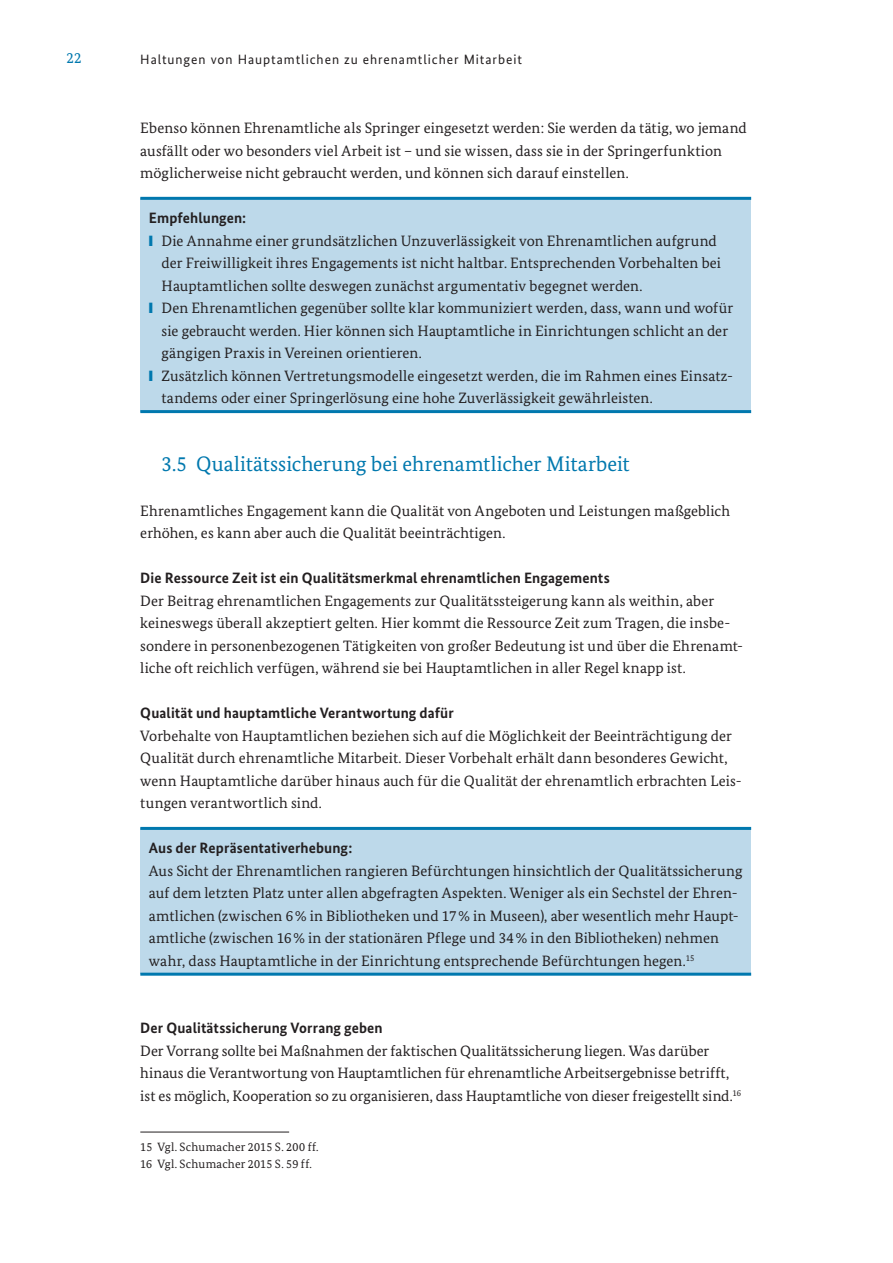
<style>
.page{position:relative;width:893px;height:1263px;background:#fff}
.page>*{position:absolute;margin:0;border:0;box-sizing:border-box;transform-origin:0 0}
.t1{font:21px "Bundes Serif";color:#0078ae}
.t2{font:15px/22.5px "Bundes Serif";letter-spacing:.005em;color:#231f20}
.t3{font:700 15px "Bundes Sans";letter-spacing:.005em;color:#231f20}
.t4{font:15px "Bundes Serif";color:#0078ae}
.t5{font:13.5px "Bundes Sans";letter-spacing:.07em;color:#231f20}
.t6{font:12px/17px "Bundes Serif";letter-spacing:.02em;color:#231f20}
.s1{color:#0078ae}
</style>
<div class="page">
<div style="left:140px;top:198px;width:611px;height:214px;background:#bdd9ea"></div>
<hr style="left:140px;top:197px;width:611px;height:3px;background:#0078ae">
<hr style="left:140px;top:410px;width:611px;height:3px;background:#0078ae">
<div style="left:140px;top:828px;width:611px;height:146px;background:#bdd9ea"></div>
<hr style="left:140px;top:827px;width:611px;height:3px;background:#0078ae">
<hr style="left:140px;top:973px;width:611px;height:3px;background:#0078ae">
<hr style="left:140px;top:1132px;width:149px;height:1px;background:#231f20">
<p class="t4" style="left:67px;top:49px;width:16px">22</p>
<p class="t5" style="left:140px;top:51px;width:383px">Haltungen von Hauptamtlichen zu ehrenamtlicher Mitarbeit</p>
<p class="t2" style="left:140px;top:117px;width:608px">Ebenso können Ehrenamtliche als Springer eingesetzt werden: Sie werden da tätig, wo jemand ausfällt oder wo besonders viel Arbeit ist – und sie wissen, dass sie in der Springerfunktion möglicherweise nicht gebraucht werden, und können sich darauf einstellen.</p>
<p class="t3" style="left:149px;top:209px;width:99px">Empfehlungen:</p>
<p class="t2" style="left:149px;top:229px;width:569px"><span class="s1">❙</span> Die Annahme einer grundsätzlichen Unzuverlässigkeit von Ehrenamtlichen aufgrund</p>
<p class="t2" style="left:162px;top:252px;width:561px">der Freiwilligkeit ihres Engagements ist nicht haltbar. Entsprechenden Vorbehalten bei</p>
<p class="t2" style="left:162px;top:274px;width:482px">Hauptamtlichen sollte deswegen zunächst argumentativ begegnet werden.</p>
<p class="t2" style="left:149px;top:297px;width:586px"><span class="s1">❙</span> Den Ehrenamtlichen gegenüber sollte klar kommuniziert werden, dass, wann und wofür</p>
<p class="t2" style="left:162px;top:319px;width:568px">sie gebraucht werden. Hier können sich Hauptamtliche in Einrichtungen schlicht an der</p>
<p class="t2" style="left:162px;top:342px;width:262px">gängigen Praxis in Vereinen orientieren.</p>
<p class="t2" style="left:149px;top:364px;width:586px"><span class="s1">❙</span> Zusätzlich können Vertretungsmodelle eingesetzt werden, die im Rahmen eines Einsatz-</p>
<p class="t2" style="left:162px;top:387px;width:493px">tandems oder einer Springerlösung eine hohe Zuverlässigkeit gewährleisten.</p>
<h1 class="t1" style="left:162px;top:451px;width:470px">3.5 Qualitätssicherung bei ehrenamtlicher Mitarbeit</h1>
<p class="t2" style="left:140px;top:499px;width:591px">Ehrenamtliches Engagement kann die Qualität von Angeboten und Leistungen maßgeblich erhöhen, es kann aber auch die Qualität beeinträchtigen.</p>
<p class="t3" style="left:140px;top:569px;width:471px">Die Ressource Zeit ist ein Qualitätsmerkmal ehrenamtlichen Engagements</p>
<p class="t2" style="left:140px;top:589px;width:604px">Der Beitrag ehrenamtlichen Engagements zur Qualitätssteigerung kann als weithin, aber keineswegs überall akzeptiert gelten. Hier kommt die Ressource Zeit zum Tragen, die insbe&shy;sondere in personenbezogenen Tätigkeiten von großer Bedeutung ist und über die Ehrenamt&shy;liche oft reichlich verfügen, während sie bei Hauptamtlichen in aller Regel knapp ist.</p>
<p class="t3" style="left:140px;top:704px;width:315px">Qualität und hauptamtliche Verantwortung dafür</p>
<p class="t2" style="left:140px;top:724px;width:603px">Vorbehalte von Hauptamtlichen beziehen sich auf die Möglichkeit der Beeinträchtigung der Qualität durch ehrenamtliche Mitarbeit. Dieser Vorbehalt erhält dann besonderes Gewicht, wenn Hauptamtliche darüber hinaus auch für die Qualität der ehrenamtlich erbrachten Leis&shy;tungen verantwortlich sind.</p>
<p class="t3" style="left:149px;top:839px;width:205px">Aus der Repräsentativerhebung:</p>
<p class="t2" style="left:149px;top:859px;width:595px">Aus Sicht der Ehrenamtlichen rangieren Befürchtungen hinsichtlich der Qualitätssicherung auf dem letzten Platz unter allen abgefragten Aspekten. Weniger als ein Sechstel der Ehren&shy;amtlichen (zwischen 6% in Bibliotheken und 17% in Museen), aber wesentlich mehr Haupt&shy;amtliche (zwischen 16% in der stationären Pflege und 34% in den Bibliotheken) nehmen wahr, dass Hauptamtliche in der Einrichtung entsprechende Befürchtungen hegen.<sup>15</sup></p>
<p class="t3" style="left:140px;top:1019px;width:244px">Der Qualitätssicherung Vorrang geben</p>
<p class="t2" style="left:140px;top:1039px;width:602px">Der Vorrang sollte bei Maßnahmen der faktischen Qualitätssicherung liegen. Was darüber hinaus die Verantwortung von Hauptamtlichen für ehrenamtliche Arbeitsergebnisse betrifft, ist es möglich, Kooperation so zu organisieren, dass Hauptamtliche von dieser freigestellt sind.<sup>16</sup></p>
<p class="t6" style="left:140px;top:1138px;width:180px">15 Vgl. Schumacher 2015 S. 200 ff.<br>16 Vgl. Schumacher 2015 S. 59 ff.</p>
</div>
